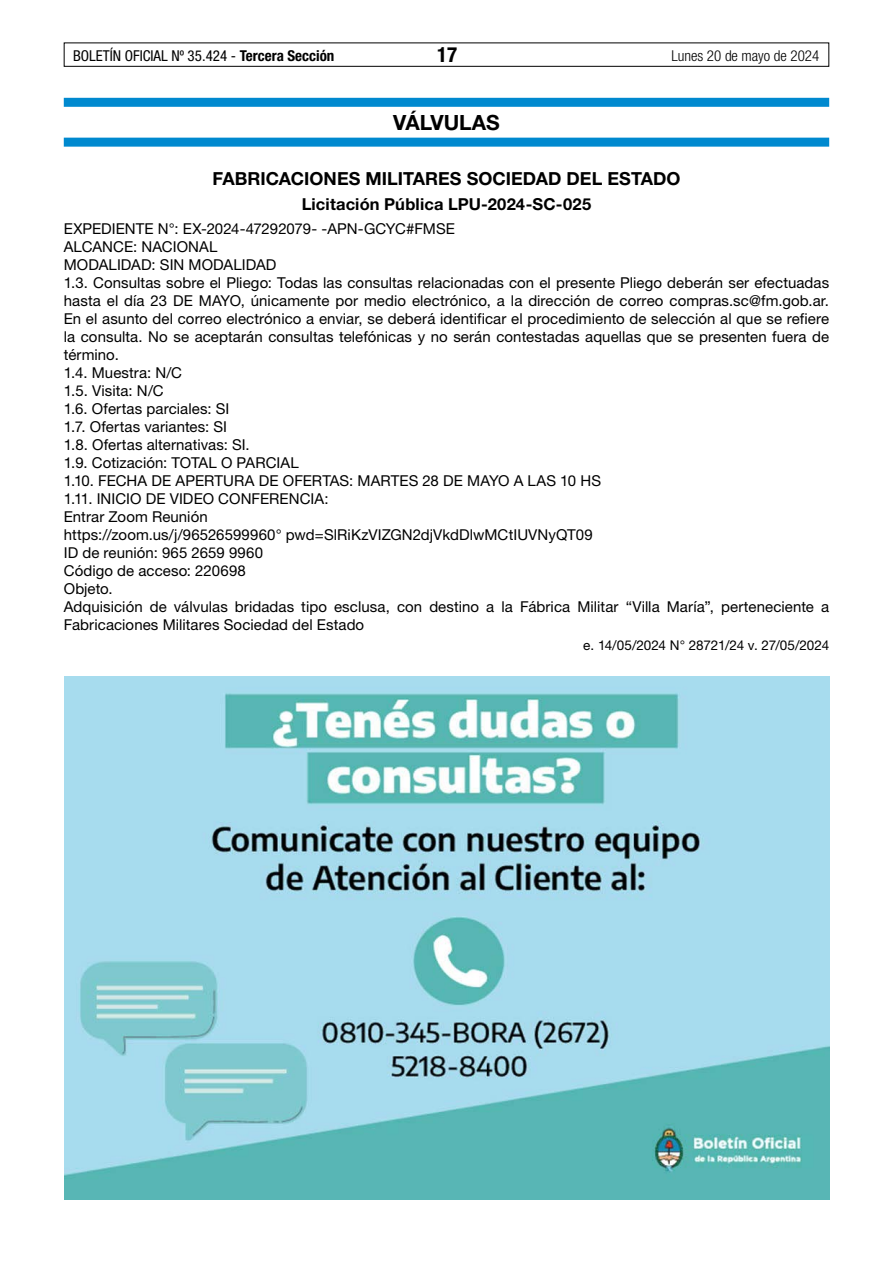
<style>
.page{position:relative;width:893px;height:1263px;background:#fff}
.page>*{position:absolute;margin:0;border:0;box-sizing:border-box;transform-origin:0 0}
.t1{font:700 21px "Helvetica Neue LT Std";color:#000}
.t2{font:700 condensed 21px "Helvetica Neue LT Std";color:#000}
.t3{font:700 18px "Helvetica Neue LT Std";letter-spacing:.005em;color:#000}
.t4{font:700 16.5px "Helvetica Neue LT Std";letter-spacing:.01em;color:#000}
.t5{font:15px/18px "Helvetica Neue LT Std";letter-spacing:.005em;color:#000}
.t6{font:condensed 15px "Helvetica Neue LT Std";color:#000}
.t7{font:300 condensed 15px "Helvetica Neue LT Std";color:#000}
.t8{font:13.5px "Helvetica Neue LT Std";letter-spacing:-.01em;color:#000}
.s1{font-weight:700}
</style>
<div class="page">
<div style="left:64px;top:43px;width:765px;height:24px;border:1px solid #000"></div>
<div style="left:64px;top:98px;width:765px;height:9px;background:#0089cf"></div>
<div style="left:64px;top:138px;width:765px;height:9px;background:#0089cf"></div>
<img style="left:65px;top:676px;width:765px;height:523px">
<p class="t6" style="left:73px;top:47px;width:263px">BOLETÍN OFICIAL Nº 35.424 - <span class="s1">Tercera Sección</span></p>
<h1 class="t2" style="left:437px;top:42px;width:22px">17</h1>
<p class="t7" style="left:671px;top:47px;width:149px">Lunes 20 de mayo de 2024</p>
<h1 class="t1" style="left:393px;top:110px;width:108px">VÁLVULAS</h1>
<p class="t3" style="left:212px;top:168px;width:469px">FABRICACIONES MILITARES SOCIEDAD DEL ESTADO</p>
<p class="t4" style="left:302px;top:193px;width:291px">Licitación Pública LPU-2024-SC-025</p>
<p class="t5" style="left:64px;top:219px;width:767px">EXPEDIENTE N°: EX-2024-47292079- -APN-GCYC#FMSE<br>ALCANCE: NACIONAL<br>MODALIDAD: SIN MODALIDAD<br>1.3. Consultas sobre el Pliego: Todas las consultas relacionadas con el presente Pliego deberán ser efectuadas hasta el día 23 DE MAYO, únicamente por medio electrónico, a la dirección de correo compras.sc@fm.gob.ar.<br>En el asunto del correo electrónico a enviar, se deberá identificar el procedimiento de selección al que se refiere la consulta. No se aceptarán consultas telefónicas y no serán contestadas aquellas que se presenten fuera de término.<br>1.4. Muestra: N/C<br>1.5. Visita: N/C<br>1.6. Ofertas parciales: SI<br>1.7. Ofertas variantes: SI<br>1.8. Ofertas alternativas: SI.<br>1.9. Cotización: TOTAL O PARCIAL<br>1.10. FECHA DE APERTURA DE OFERTAS: MARTES 28 DE MAYO A LAS 10 HS<br>1.11. INICIO DE VIDEO CONFERENCIA:<br>Entrar Zoom Reunión<br>https://zoom.us/j/96526599960° pwd=SlRiKzVIZGN2djVkdDlwMCtIUVNyQT09<br>ID de reunión: 965 2659 9960<br>Código de acceso: 220698<br>Objeto.<br>Adquisición de válvulas bridadas tipo esclusa, con destino a la Fábrica Militar “Villa María”, perteneciente a Fabricaciones Militares Sociedad del Estado</p>
<p class="t8" style="left:583px;top:637px;width:247px">e. 14/05/2024 N° 28721/24 v. 27/05/2024</p>
</div>
